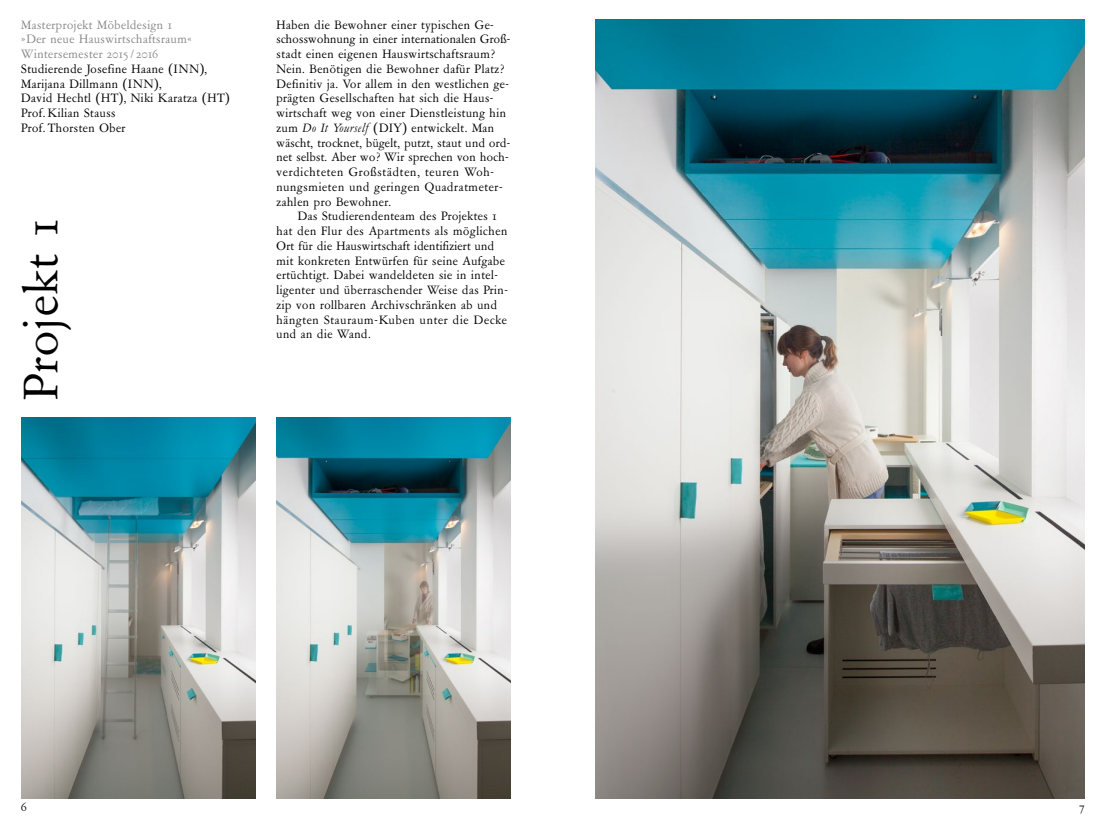
<style>
.page{position:relative;width:1106px;height:830px;background:#fff}
.page>*{position:absolute;margin:0;border:0;box-sizing:border-box;transform-origin:0 0}
.t1{font:47.5px "Garamont Amsterdam Exp BQ Regular Os F";letter-spacing:.03em;color:#000}
.t2{font:11.88px/14.8px "Garamont Amsterdam Exp BQ Regular Os F";letter-spacing:.03em;color:#000}
.t3{font:11.88px/14.8px "Garamont Amsterdam Exp BQ Regular Os F";letter-spacing:.03em;color:#878786}
.s1{font-family:"Garamont Amsterdam Exp BQ Italic Os F"}
</style>
<div class="page">
<img style="left:595px;top:19px;width:489px;height:778px">
<img style="left:21px;top:417px;width:234px;height:380px">
<img style="left:276px;top:417px;width:234px;height:380px">
<p class="t3" style="left:21px;top:17px;width:172px">Masterprojekt Möbeldesign 1 »Der neue Hauswirtschaftsraum«<br>Wintersemester 2015 / 2016</p>
<p class="t2" style="left:21px;top:62px;width:210px">Studierende Josefine Haane (INN),<br>Marijana Dillmann (INN),<br>David Hechtl (HT), Niki Karatza (HT)<br>Prof. Kilian Stauss<br>Prof. Thorsten Ober</p>
<h1 class="t1" style="left:13px;top:399px;width:182px;rotate:-90deg">Projekt 1</h1>
<p class="t2" style="left:276px;top:17px;width:235px">Haben die Bewohner einer typischen Ge&shy;schosswohnung in einer internationalen Groß&shy;stadt einen eigenen Hauswirtschaftsraum?<br>Nein. Benötigen die Bewohner dafür Platz?<br>Definitiv ja. Vor allem in den westlichen ge&shy;prägten Gesellschaften hat sich die Haus&shy;wirtschaft weg von einer Dienstleistung hin zum <span class="s1">Do It Yourself</span> (DIY) entwickelt. Man wäscht, trocknet, bügelt, putzt, staut und ord&shy;net selbst. Aber wo? Wir sprechen von hoch&shy;verdichteten Großstädten, teuren Woh&shy;nungsmieten und geringen Quadratmeter&shy;zahlen pro Bewohner.</p>
<p class="t2" style="left:276px;top:209px;width:233px;text-indent:21px">Das Studierendenteam des Projektes 1 hat den Flur des Apartments als möglichen Ort für die Hauswirtschaft identifiziert und mit konkreten Entwürfen für seine Aufgabe ertüchtigt. Dabei wandeldeten sie in intel&shy;ligenter und überraschender Weise das Prin&shy;zip von rollbaren Archivschränken ab und hängten Stauraum-Kuben unter die Decke und an die Wand.</p>
<p class="t2" style="left:21px;top:799px;width:7px">6</p>
<p class="t2" style="left:1079px;top:799px;width:7px">7</p>
</div>
